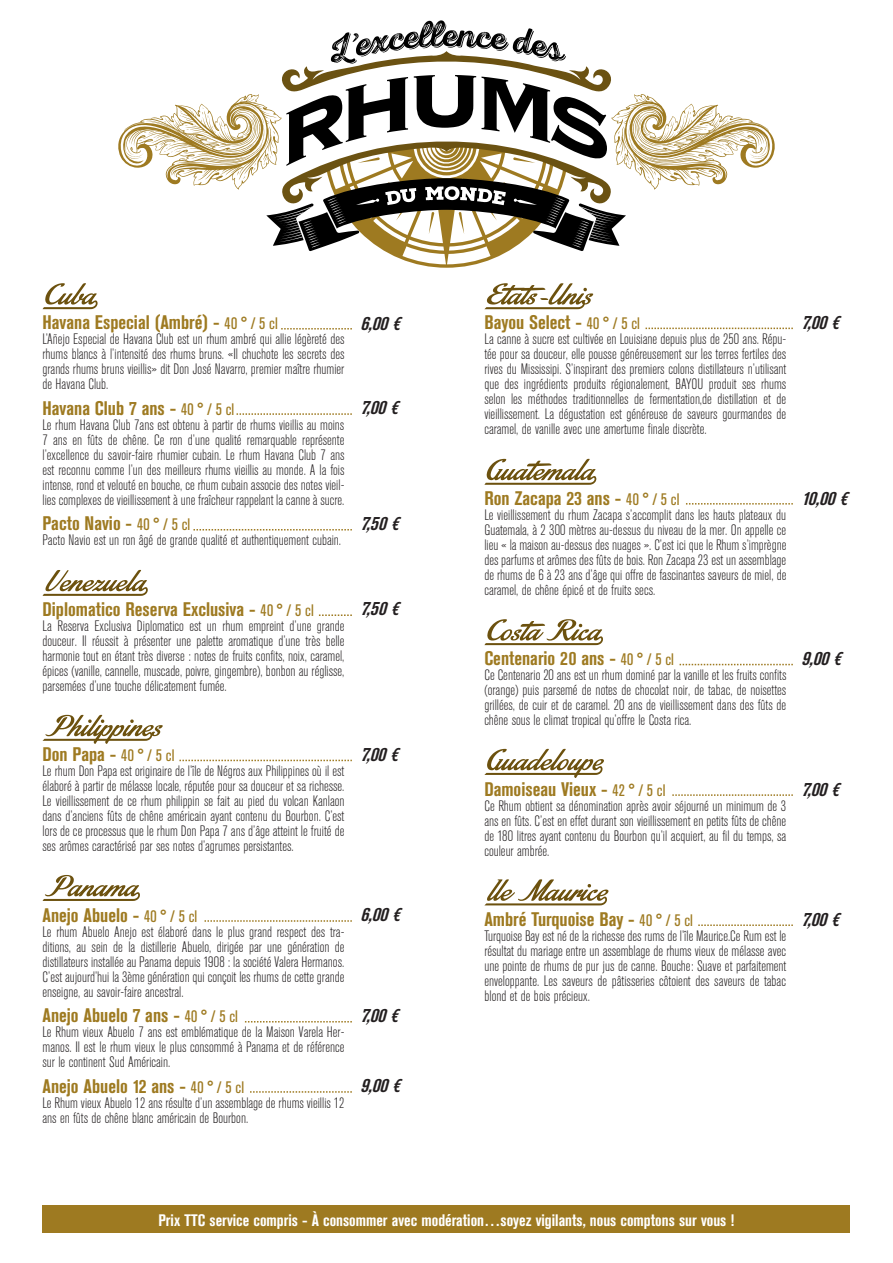
<style>
.page{position:relative;width:893px;height:1263px;background:#fff}
.page>*{position:absolute;margin:0;border:0;box-sizing:border-box;transform-origin:0 0}
.t1{font:700 condensed 19.5px "Akzidenz Grotesk BE";color:#9e7a21}
.t2{font:italic 700 condensed 19.5px "Akzidenz Grotesk BE";color:#231f20}
.t3{font:700 condensed 16.5px "Akzidenz Grotesk BE";color:#fff}
.t4{font:300 condensed 15px/15px "Akzidenz Grotesk BE";color:#231f20;text-align:justify}
.s1{font-weight:400;font-size:16.5px}
</style>
<div class="page">
<svg style="left:43px;top:283px;width:55px;height:26px"></svg>
<svg style="left:43px;top:570px;width:105px;height:26px"></svg>
<svg style="left:43px;top:715px;width:120px;height:29px"></svg>
<svg style="left:43px;top:875px;width:97px;height:26px"></svg>
<svg style="left:319px;top:614px;width:33px;height:2px"></svg>
<svg style="left:179px;top:760px;width:173px;height:1px"></svg>
<svg style="left:205px;top:920px;width:147px;height:2px"></svg>
<svg style="left:245px;top:1021px;width:107px;height:1px"></svg>
<svg style="left:250px;top:1091px;width:102px;height:2px"></svg>
<svg style="left:237px;top:413px;width:115px;height:2px"></svg>
<svg style="left:193px;top:529px;width:159px;height:1px"></svg>
<svg style="left:281px;top:328px;width:71px;height:1px"></svg>
<svg style="left:484px;top:283px;width:109px;height:26px"></svg>
<svg style="left:484px;top:459px;width:112px;height:26px"></svg>
<svg style="left:484px;top:619px;width:119px;height:26px"></svg>
<svg style="left:484px;top:749px;width:120px;height:29px"></svg>
<svg style="left:485px;top:879px;width:123px;height:26px"></svg>
<svg style="left:646px;top:328px;width:147px;height:1px"></svg>
<svg style="left:686px;top:503px;width:107px;height:2px"></svg>
<svg style="left:680px;top:664px;width:113px;height:1px"></svg>
<svg style="left:672px;top:794px;width:121px;height:2px"></svg>
<svg style="left:698px;top:924px;width:95px;height:2px"></svg>
<div style="left:43px;top:1205px;width:807px;height:28px;background:#9e7a21"></div>
<svg style="left:385px;top:251px;width:123px;height:17px"></svg>
<svg style="left:118px;top:20px;width:657px;height:231px"></svg>
<h1 class="t1" style="left:43px;top:311px;width:237px">Havana Especial (Ambré) - <span class="s1">40 ° / 5 cl</span></h1>
<p class="t4" style="left:43px;top:332px;width:303px">L’Añejo Especial de Havana Club est un rhum ambré qui allie légèreté des rhums blancs à l’intensité des rhums bruns. «Il chuchote les secrets des grands rhums bruns vieillis» dit Don José Navarro, premier maître rhumier de Havana Club.</p>
<h1 class="t1" style="left:43px;top:397px;width:193px">Havana Club 7 ans - <span class="s1">40 ° / 5 cl</span></h1>
<p class="t4" style="left:43px;top:417px;width:303px">Le rhum Havana Club 7ans est obtenu à partir de rhums vieillis au moins 7 ans en fûts de chêne. Ce ron d’une qualité remarquable représente l’excellence du savoir-faire rhumier cubain. Le rhum Havana Club 7 ans est reconnu comme l’un des meilleurs rhums vieillis au monde. A la fois intense, rond et velouté en bouche, ce rhum cubain associe des notes vieil&shy;lies complexes de vieillissement à une fraîcheur rappelant la canne à sucre.</p>
<h1 class="t1" style="left:43px;top:512px;width:149px">Pacto Navio - <span class="s1">40 ° / 5 cl</span></h1>
<p class="t4" style="left:43px;top:533px;width:300px">Pacto Navio est un ron âgé de grande qualité et authentiquement cubain.</p>
<h1 class="t2" style="left:360px;top:312px;width:47px">6,00€</h1>
<h1 class="t2" style="left:360px;top:396px;width:45px">7,00€</h1>
<h1 class="t2" style="left:360px;top:512px;width:46px">7,50€</h1>
<h1 class="t1" style="left:43px;top:598px;width:273px">Diplomatico Reserva Exclusiva - <span class="s1">40 ° / 5 cl</span></h1>
<p class="t4" style="left:43px;top:618px;width:303px">La Reserva Exclusiva Diplomatico est un rhum empreint d’une grande douceur. Il réussit à présenter une palette aromatique d’une très belle harmonie tout en étant très diverse : notes de fruits confits, noix, caramel, épices (vanille, cannelle, muscade, poivre, gingembre), bonbon au réglisse, parsemées d’une touche délicatement fumée.</p>
<h1 class="t2" style="left:360px;top:597px;width:46px">7,50€</h1>
<h1 class="t1" style="left:43px;top:743px;width:133px">Don Papa - <span class="s1">40 ° / 5 cl</span></h1>
<p class="t4" style="left:43px;top:764px;width:303px">Le rhum Don Papa est originaire de l’île de Négros aux Philippines où il est élaboré à partir de mélasse locale, réputée pour sa douceur et sa richesse.<br>Le vieillissement de ce rhum philippin se fait au pied du volcan Kanlaon dans d’anciens fûts de chêne américain ayant contenu du Bourbon. C’est lors de ce processus que le rhum Don Papa 7 ans d’âge atteint le fruité de ses arômes caractérisé par ses notes d’agrumes persistantes.</p>
<h1 class="t2" style="left:360px;top:743px;width:45px">7,00€</h1>
<h1 class="t1" style="left:43px;top:904px;width:156px">Anejo Abuelo - <span class="s1">40 ° / 5 cl</span></h1>
<p class="t4" style="left:43px;top:924px;width:303px">Le rhum Abuelo Anejo est élaboré dans le plus grand respect des tra&shy;ditions, au sein de la distillerie Abuelo, dirigée par une génération de distillateurs installée au Panama depuis 1908 : la société Valera Hermanos.<br>C’est aujourd’hui la 3ème génération qui conçoit les rhums de cette grande enseigne, au savoir-faire ancestral.</p>
<h1 class="t1" style="left:43px;top:1004px;width:197px">Anejo Abuelo 7 ans - <span class="s1">40 ° / 5 cl</span></h1>
<p class="t4" style="left:43px;top:1025px;width:303px">Le Rhum vieux Abuelo 7 ans est emblématique de la Maison Varela Her&shy;manos. Il est le rhum vieux le plus consommé à Panama et de référence sur le continent Sud Américain.</p>
<h1 class="t1" style="left:43px;top:1075px;width:203px">Anejo Abuelo 12 ans - <span class="s1">40 ° / 5 cl</span></h1>
<p class="t4" style="left:43px;top:1095px;width:303px">Le Rhum vieux Abuelo 12 ans résulte d’un assemblage de rhums vieillis 12 ans en fûts de chêne blanc américain de Bourbon.</p>
<h1 class="t2" style="left:360px;top:903px;width:47px">6,00€</h1>
<h1 class="t2" style="left:360px;top:1004px;width:45px">7,00€</h1>
<h1 class="t2" style="left:360px;top:1074px;width:47px">9,00€</h1>
<h1 class="t1" style="left:484px;top:311px;width:157px">Bayou Select - <span class="s1">40 ° / 5 cl</span></h1>
<p class="t4" style="left:484px;top:332px;width:303px">La canne à sucre est cultivée en Louisiane depuis plus de 250 ans. Répu&shy;tée pour sa douceur, elle pousse généreusement sur les terres fertiles des rives du Mississipi. S’inspirant des premiers colons distillateurs n’utilisant que des ingrédients produits régionalement, BAYOU produit ses rhums selon les méthodes traditionnelles de fermentation,de distillation et de vieillissement. La dégustation est généreuse de saveurs gourmandes de caramel, de vanille avec une amertume finale discrète.</p>
<h1 class="t2" style="left:801px;top:311px;width:45px">7,00€</h1>
<h1 class="t1" style="left:484px;top:487px;width:197px">Ron Zacapa 23 ans - <span class="s1">40 ° / 5 cl</span></h1>
<p class="t4" style="left:484px;top:507px;width:303px">Le vieillissement du rhum Zacapa s’accomplit dans les hauts plateaux du Guatemala, à 2 300 mètres au-dessus du niveau de la mer. On appelle ce lieu « la maison au-dessus des nuages ». C’est ici que le Rhum s’imprègne des parfums et arômes des fûts de bois. Ron Zacapa 23 est un assemblage de rhums de 6 à 23 ans d’âge qui offre de fascinantes saveurs de miel, de caramel, de chêne épicé et de fruits secs.</p>
<h1 class="t2" style="left:801px;top:487px;width:53px">10,00€</h1>
<h1 class="t1" style="left:484px;top:647px;width:191px">Centenario 20 ans - <span class="s1">40 ° / 5 cl</span></h1>
<p class="t4" style="left:484px;top:668px;width:303px">Ce Centenario 20 ans est un rhum dominé par la vanille et les fruits confits (orange) puis parsemé de notes de chocolat noir, de tabac, de noisettes grillées, de cuir et de caramel. 20 ans de vieillissement dans des fûts de chêne sous le climat tropical qu’offre le Costa rica.</p>
<h1 class="t2" style="left:801px;top:647px;width:47px">9,00€</h1>
<h1 class="t1" style="left:484px;top:778px;width:183px">Damoiseau Vieux - <span class="s1">42 ° / 5 cl</span></h1>
<p class="t4" style="left:484px;top:798px;width:303px">Ce Rhum obtient sa dénomination après avoir séjourné un minimum de 3 ans en fûts. C’est en effet durant son vieillissement en petits fûts de chêne de 180 litres ayant contenu du Bourbon qu’il acquiert, au fil du temps, sa couleur ambrée.</p>
<h1 class="t2" style="left:801px;top:778px;width:45px">7,00€</h1>
<h1 class="t1" style="left:484px;top:908px;width:210px">Ambré Turquoise Bay - <span class="s1">40 ° / 5 cl</span></h1>
<p class="t4" style="left:484px;top:929px;width:303px">Turquoise Bay est né de la richesse des rums de l’île Maurice.Ce Rum est le résultat du mariage entre un assemblage de rhums vieux de mélasse avec une pointe de rhums de pur jus de canne. Bouche: Suave et parfaitement enveloppante. Les saveurs de pâtisseries côtoient des saveurs de tabac blond et de bois précieux.</p>
<h1 class="t2" style="left:801px;top:908px;width:45px">7,00€</h1>
<p class="t3" style="left:159px;top:1210px;width:577px">Prix TTC service compris - À consommer avec modération…soyez vigilants, nous comptons sur vous !</p>
</div>
